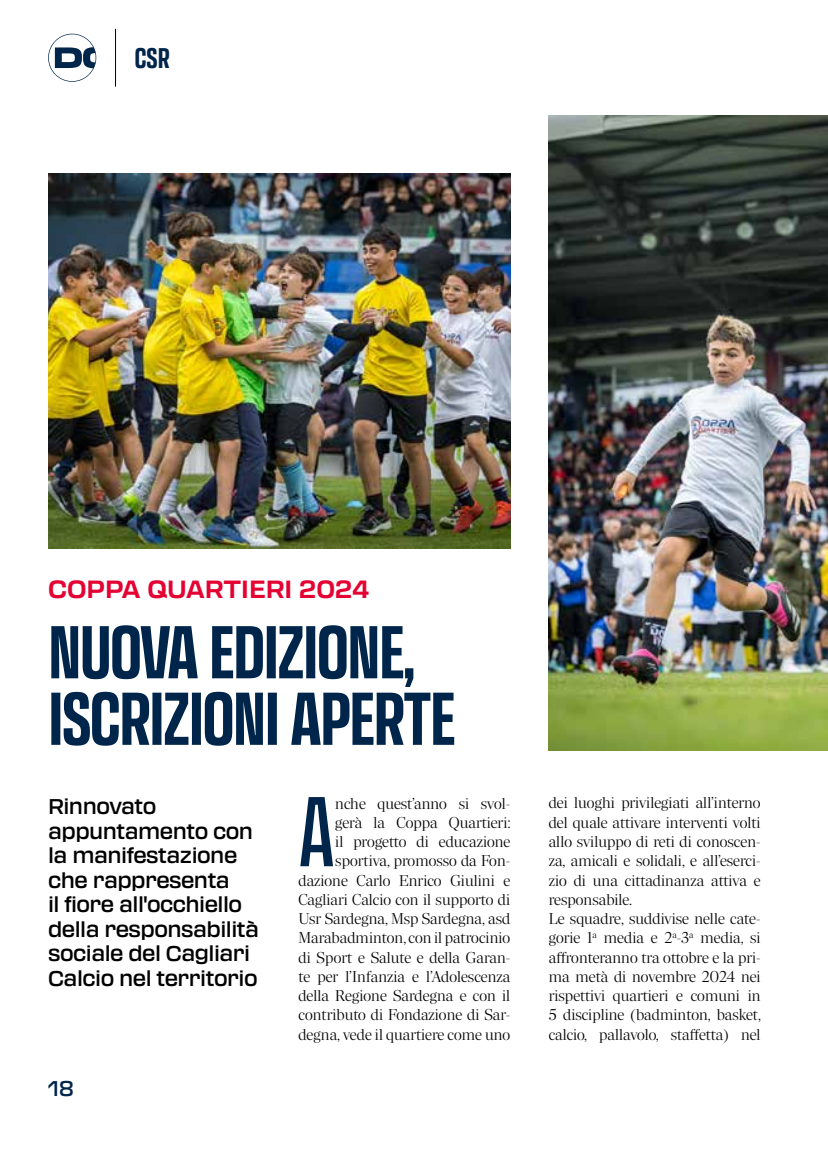
<style>
.page{position:relative;width:828px;height:1155px;background:#fff}
.page>*{position:absolute;margin:0;border:0;box-sizing:border-box;transform-origin:0 0}
.t1{font:500 condensed 97.48px "Transducer";color:#00254b}
.t2{font:700 condensed 73.5px/66.5px "Transducer";letter-spacing:-.02em;color:#00254b}
.t3{font:700 condensed 28px "Transducer";color:#00254b}
.t4{font:700 24.5px "Transducer";color:#e40233}
.t5{font:500 21px/24.5px "Transducer";letter-spacing:-.025em;color:#000}
.t6{font:500 21px "Transducer";color:#00254b}
.t7{font:300 16.1px/19.2px "Richmond Display";letter-spacing:.005em;color:#000;text-align:right}
</style>
<div class="page">
<svg style="left:48px;top:34px;width:48px;height:48px"></svg>
<hr style="left:115px;top:29px;width:1px;height:58px;background:#000">
<img style="left:549px;top:116px;width:279px;height:635px">
<img style="left:48px;top:174px;width:462px;height:375px">
<h3 class="t3" style="left:135px;top:38px;width:36px">CSR</h3>
<h3 class="t4" style="left:48px;top:572px;width:323px">COPPA QUARTIERI 2024</h3>
<h2 class="t2" style="left:48px;top:615px;width:409px">NUOVA EDIZIONE,<br>ISCRIZIONI APERTE</h2>
<h3 class="t5" style="left:48px;top:793px;width:212px">Rinnovato appuntamento con la manifestazione che rappresenta<br>il fiore all'occhiello della responsabilità sociale del Cagliari<br>Calcio nel territorio</h3>
<h1 class="t1" style="left:298px;top:764px;width:38px">A</h1>
<p class="t7" style="left:298px;top:794px;width:214px">nche quest’anno si svol-<br>gerà la Coppa Quartieri:<br>il progetto di educazione sportiva, promosso da Fon&shy;dazione Carlo Enrico Giulini e<br>Cagliari Calcio con il supporto di<br>Usr Sardegna, Msp Sardegna, asd<br>Marabadminton, con il patrocinio di Sport e Salute e della Garan&shy;te per l’Infanzia e l’Adolescenza della Regione Sardegna e con il contributo di Fondazione di Sar&shy;degna, vede il quartiere come uno</p>
<p class="t7" style="left:549px;top:794px;width:214px;text-align:left">dei luoghi privilegiati all’interno del quale attivare interventi volti allo sviluppo di reti di conoscen&shy;za, amicali e solidali, e all’eserci&shy;zio di una cittadinanza attiva e responsabile.<br>Le squadre, suddivise nelle cate&shy;gorie 1<sup>a</sup> media e 2<sup>a</sup>-3<sup>a</sup> media, si affronteranno tra ottobre e la pri&shy;ma metà di novembre 2024 nei rispettivi quartieri e comuni in<br>5 discipline (badminton, basket, calcio, pallavolo, staffetta) nel</p>
<h3 class="t6" style="left:48px;top:1074px;width:27px">18</h3>
</div>
